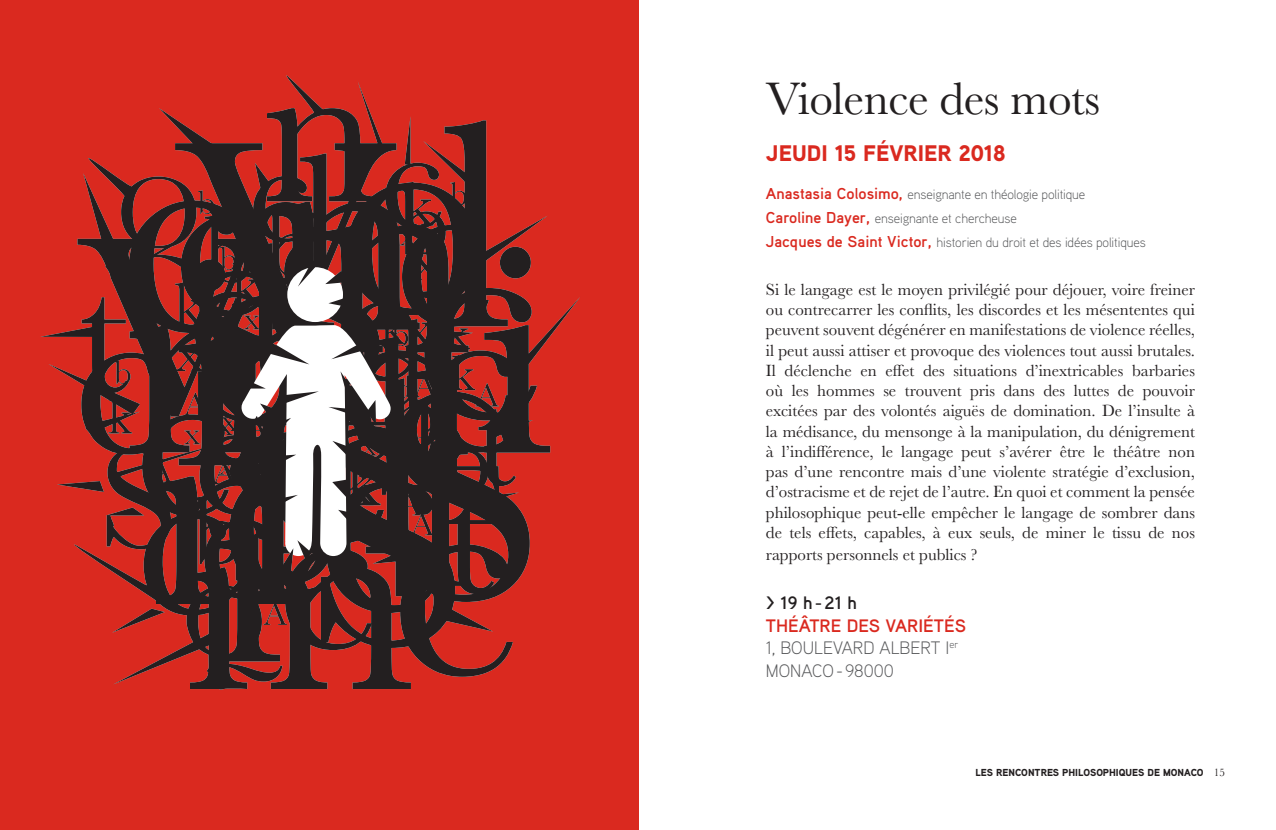
<style>
.page{position:relative;width:1276px;height:830px;background:#fff}
.page>*{position:absolute;margin:0;border:0;box-sizing:border-box;transform-origin:0 0}
.t1{font:47.25px "Baskerville";letter-spacing:-.01em;color:#231f20}
.t2{font:900 22.5px "Aaux Pro";color:#da291f}
.t3{font:300 18px/22.5px "Aaux Pro";color:#57585a}
.t4{font:700 18px "Aaux Pro";color:#231f20}
.t5{font:16.88px/20.2px "Baskerville";color:#231f20;text-align:justify}
.t6{font:300 13.5px/24.3px "Aaux Pro";letter-spacing:-.01em;color:#57585a}
.t7{font:900 10.12px "Aaux Pro";color:#231f20}
.s1{font-weight:700;font-size:15.75px;color:#da291f}
.s2{font-weight:700;color:#da291f}
.s3{font-family:"Baskerville";font-weight:400;font-size:11.25px}
</style>
<div class="page">
<div style="left:0;top:0;width:638px;height:829px;background:#da291f"></div>
<svg style="left:40px;top:75px;width:540px;height:614px"></svg>
<h1 class="t1" style="left:766px;top:69px;width:336px">Violence des mots</h1>
<h2 class="t2" style="left:766px;top:139px;width:241px">JEUDI 15 FÉVRIER 2018</h2>
<p class="t6" style="left:766px;top:181px;width:381px"><span class="s1">Anastasia Colosimo,</span> enseignante en théologie politique<br><span class="s1">Caroline Dayer,</span> enseignante et chercheuse<br><span class="s1">Jacques de Saint Victor,</span> historien du droit et des idées politiques</p>
<p class="t5" style="left:766px;top:279px;width:430px">Si le langage est le moyen privilégié pour déjouer, voire freiner ou contrecarrer les conflits, les discordes et les mésententes qui peuvent souvent dégénérer en manifestations de violence réelles, il peut aussi attiser et provoque des violences tout aussi brutales.<br>Il déclenche en effet des situations d’inextricables barbaries où les hommes se trouvent pris dans des luttes de pouvoir excitées par des volontés aiguës de domination. De l’insulte à la médisance, du mensonge à la manipulation, du dénigrement à l’indifférence, le langage peut s’avérer être le théâtre non pas d’une rencontre mais d’une violente stratégie d’exclusion, d’ostracisme et de rejet de l’autre. En quoi et comment la pensée philosophique peut-elle empêcher le langage de sombrer dans de tels effets, capables, à eux seuls, de miner le tissu de nos rapports personnels et publics ?</p>
<p class="t4" style="left:766px;top:591px;width:93px">&gt; 19 h-21 h</p>
<p class="t3" style="left:766px;top:613px;width:202px"><span class="s2">THÉÂTRE DES VARIÉTÉS<br></span>1, BOULEVARD ALBERT I<sup>er<br></sup>MONACO-98000</p>
<p class="t7" style="left:975px;top:765px;width:251px">LES RENCONTRES PHILOSOPHIQUES DE MONACO <span class="s3">15</span></p>
</div>
